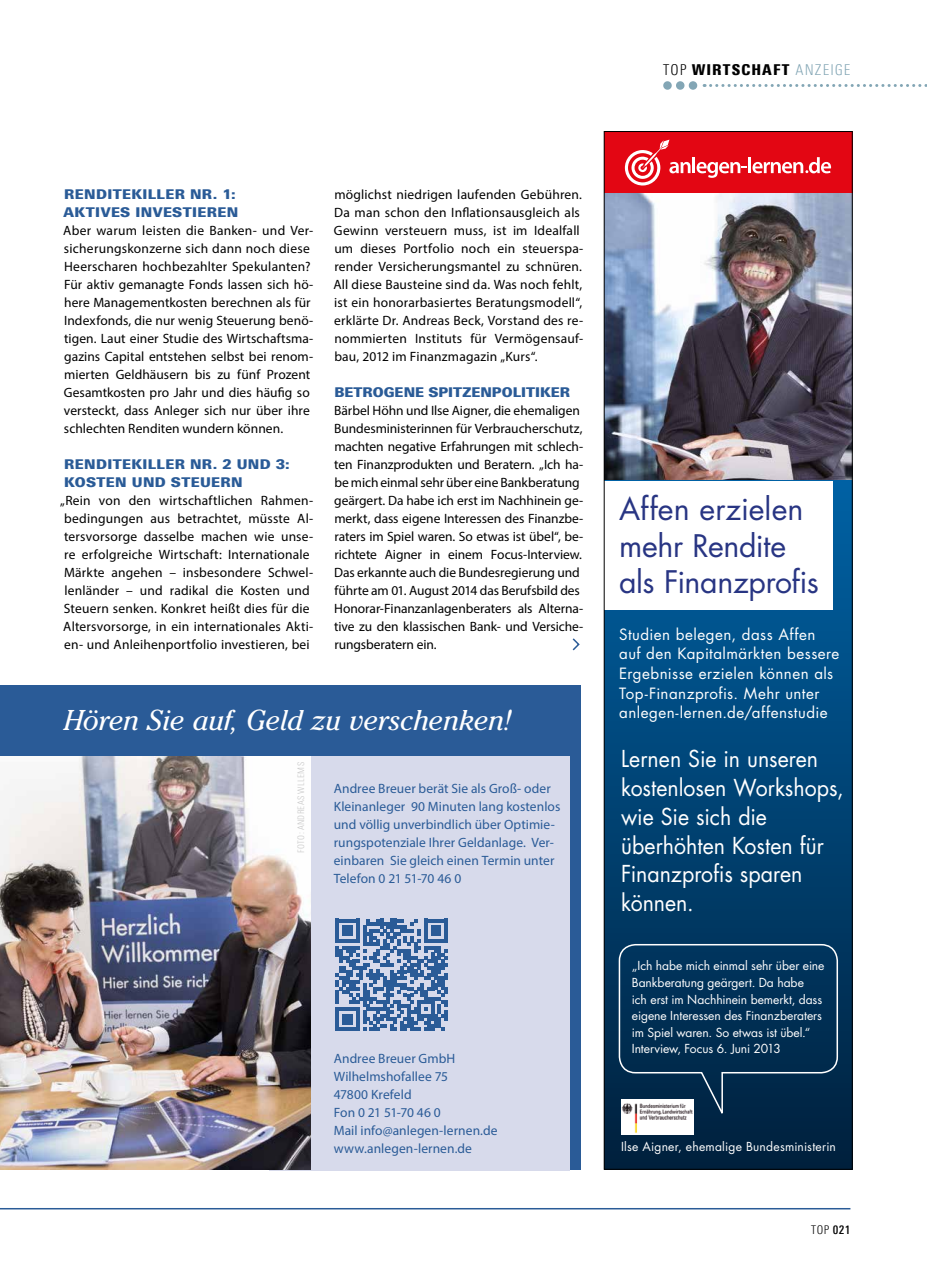
<style>
.page{position:relative;width:927px;height:1276px;background:#fff}
.page>*{position:absolute;margin:0;border:0;box-sizing:border-box;transform-origin:0 0}
.t1{font:30.3px/36.3px "Futura";letter-spacing:-.01em;color:#283583}
.t2{font:italic 28.5px "Cheltenham Std";letter-spacing:-.01em;color:#fff}
.t3{font:22.65px/28.8px "Futura";color:#fff;scale:.94 1}
.t4{font:15.15px/19.6px "Futura";letter-spacing:.03em;color:#fff}
.t5{font:900 15px "Linotype Univers 820 Cn";letter-spacing:.075em;color:#000}
.t6{font:13.5px/18px "Myriad Pro";letter-spacing:.01em;color:#000}
.t7{font:13.5px/18px "Myriad Pro";letter-spacing:.005em;color:#2a5b97}
.t8{font:900 13.5px/18px "Linotype Univers 830";letter-spacing:.025em;color:#2a5b97}
.t9{font:900 13.5px "Linotype Univers 830";color:#2a5b97}
.t10{font:12.15px/16.6px "Futura";letter-spacing:-.005em;color:#fff}
.t11{font:12.15px "Futura";letter-spacing:.015em;color:#fff}
.t12{font:300 12px "Linotype Univers 320 Cn";color:#000}
.t13{font:300 9px "Linotype Univers 320 Cn";letter-spacing:.04em;color:#c6c6c6}
.s1{font-family:"Linotype Univers 320 Cn";font-weight:300}
.s2{font-family:"Linotype Univers 320 Cn";font-weight:300;color:#83a6b5}
.s3{font-family:"Linotype Univers 520 Cn";font-weight:500}
</style>
<div class="page">
<hr style="left:0;top:1208px;width:850px;height:1px;background:#2a5b97">
<svg style="left:572px;top:638px;width:8px;height:13px"></svg>
<div style="left:0;top:685px;width:580px;height:484px;background:#2a5b97"></div>
<div style="left:269px;top:757px;width:301px;height:414px;background:#d7daeb"></div>
<img style="left:0;top:757px;width:310px;height:412px">
<svg style="left:336px;top:919px;width:112px;height:112px"></svg>
<hr style="left:444px;top:1010px;width:4px;height:10px;background:#2a5b97">
<svg style="left:704px;top:84px;width:223px;height:3px"></svg>
<div style="left:689px;top:81px;width:8px;height:9px;background:#83a6b5;border-radius:50%"></div>
<div style="left:676px;top:81px;width:8px;height:9px;background:#83a6b5;border-radius:50%"></div>
<div style="left:663px;top:81px;width:9px;height:9px;background:#83a6b5;border-radius:50%"></div>
<img style="left:606px;top:193px;width:245px;height:288px">
<div style="left:604px;top:481px;width:248px;height:688px;background:linear-gradient(to bottom,#0263a5,#00203d)"></div>
<div style="left:604px;top:481px;width:229px;height:128px;background:#fff"></div>
<img style="left:621px;top:1119px;width:73px;height:15px">
<div style="left:604px;top:131px;width:248px;height:62px;background:#e30613"></div>
<svg style="left:624px;top:140px;width:67px;height:46px"></svg>
<hr style="left:692px;top:157px;width:3px;height:16px;background:#fff">
<svg style="left:697px;top:157px;width:134px;height:21px"></svg>
<svg style="left:618px;top:943px;width:221px;height:176px;background:#0f395b"></svg>
<p class="t5" style="left:663px;top:60px;width:189px"><span class="s1">TOP</span> WIRTSCHAFT <span class="s2">ANZEIGE</span></p>
<p class="t8" style="left:64px;top:185px;width:176px">RENDITEKILLER NR. 1:<br>AKTIVES INVESTIEREN</p>
<p class="t6" style="left:63px;top:221px;width:252px">Aber warum leisten die Banken- und Ver&shy;sicherungskonzerne sich dann noch diese Heerscharen hochbezahlter Spekulanten?<br>Für aktiv gemanagte Fonds lassen sich hö&shy;here Managementkosten berechnen als für Indexfonds, die nur wenig Steuerung benö&shy;tigen. Laut einer Studie des Wirtschaftsma&shy;gazins Capital entstehen selbst bei renom&shy;mierten Geldhäusern bis zu fünf Prozent Gesamtkosten pro Jahr und dies häufig so versteckt, dass Anleger sich nur über ihre schlechten Renditen wundern können.</p>
<p class="t8" style="left:64px;top:454px;width:227px">RENDITEKILLER NR. 2 UND 3:<br>KOSTEN UND STEUERN</p>
<p class="t6" style="left:60px;top:491px;width:255px">„Rein von den wirtschaftlichen Rahmen&shy;bedingungen aus betrachtet, müsste Al&shy;tersvorsorge dasselbe machen wie unse&shy;re erfolgreiche Wirtschaft: Internationale Märkte angehen – insbesondere Schwel&shy;lenländer – und radikal die Kosten und Steuern senken. Konkret heißt dies für die Altersvorsorge, in ein internationales Akti&shy;en- und Anleihenportfolio investieren, bei</p>
<p class="t6" style="left:333px;top:185px;width:251px">möglichst niedrigen laufenden Gebühren.<br>Da man schon den Inflationsausgleich als Gewinn versteuern muss, ist im Idealfall um dieses Portfolio noch ein steuerspa&shy;render Versicherungsmantel zu schnüren.<br>All diese Bausteine sind da. Was noch fehlt, ist ein honorarbasiertes Beratungsmodell“, erklärte Dr. Andreas Beck, Vorstand des re&shy;nommierten Instituts für Vermögensauf&shy;bau, 2012 im Finanzmagazin „Kurs“.</p>
<p class="t9" style="left:334px;top:383px;width:237px">BETROGENE SPITZENPOLITIKER</p>
<p class="t6" style="left:334px;top:401px;width:251px">Bärbel Höhn und Ilse Aigner, die ehemaligen Bundesministerinnen für Verbraucherschutz, machten negative Erfahrungen mit schlech&shy;ten Finanzprodukten und Beratern. „Ich ha&shy;be mich einmal sehr über eine Bankberatung geärgert. Da habe ich erst im Nachhinein ge&shy;merkt, dass eigene Interessen des Finanzbe&shy;raters im Spiel waren. So etwas ist übel“, be&shy;richtete Aigner in einem Focus-Interview.<br>Das erkannte auch die Bundesregierung und führte am 01. August 2014 das Berufsbild des Honorar-Finanzanlagenberaters als Alterna&shy;tive zu den klassischen Bank- und Versiche&shy;rungsberatern ein.</p>
<h2 class="t2" style="left:64px;top:704px;width:449px">Hören Sie auf, Geld zu verschenken!</h2>
<p class="t13" style="left:296px;top:853px;width:92px;rotate:-90deg">FOTO: ANDREAS WLLEMS</p>
<p class="t7" style="left:334px;top:779px;width:228px">Andree Breuer berät Sie als Groß- oder Kleinanleger 90 Minuten lang kostenlos und völlig unverbindlich über Optimie&shy;rungspotenziale Ihrer Geldanlage. Ver&shy;einbaren Sie gleich einen Termin unter Telefon 0 21 51-70 46 0</p>
<p class="t7" style="left:334px;top:1049px;width:165px">Andree Breuer GmbH<br>Wilhelmshofallee 75<br>47800 Krefeld<br>Fon 0 21 51-70 46 0<br>Mail info@anlegen-lernen.de www.anlegen-lernen.de</p>
<h1 class="t1" style="left:619px;top:490px;width:201px">Affen erzielen mehr Rendite als Finanzprofis</h1>
<p class="t4" style="left:619px;top:624px;width:222px">Studien belegen, dass Affen auf den Kapitalmärkten bessere<br>Ergebnisse erzielen können als<br>Top-Finanzprofis. Mehr unter anlegen-lernen.de/affenstudie</p>
<h3 class="t3" style="left:621px;top:744px;width:238px">Lernen Sie in unseren kostenlosen Workshops, wie Sie sich die überhöhten Kosten für<br>Finanzprofis sparen können.</h3>
<p class="t10" style="left:632px;top:957px;width:194px">„Ich habe mich einmal sehr über eine Bankberatung geärgert. Da habe<br>ich erst im Nachhinein bemerkt, dass eigene Interessen des Finanzberaters im Spiel waren. So etwas ist übel.“ Interview, Focus 6. Juni 2013</p>
<p class="t11" style="left:621px;top:1138px;width:216px">Ilse Aigner, ehemalige Bundesministerin</p>
<p class="t12" style="left:811px;top:1222px;width:41px">TOP <span class="s3">021</span></p>
</div>
